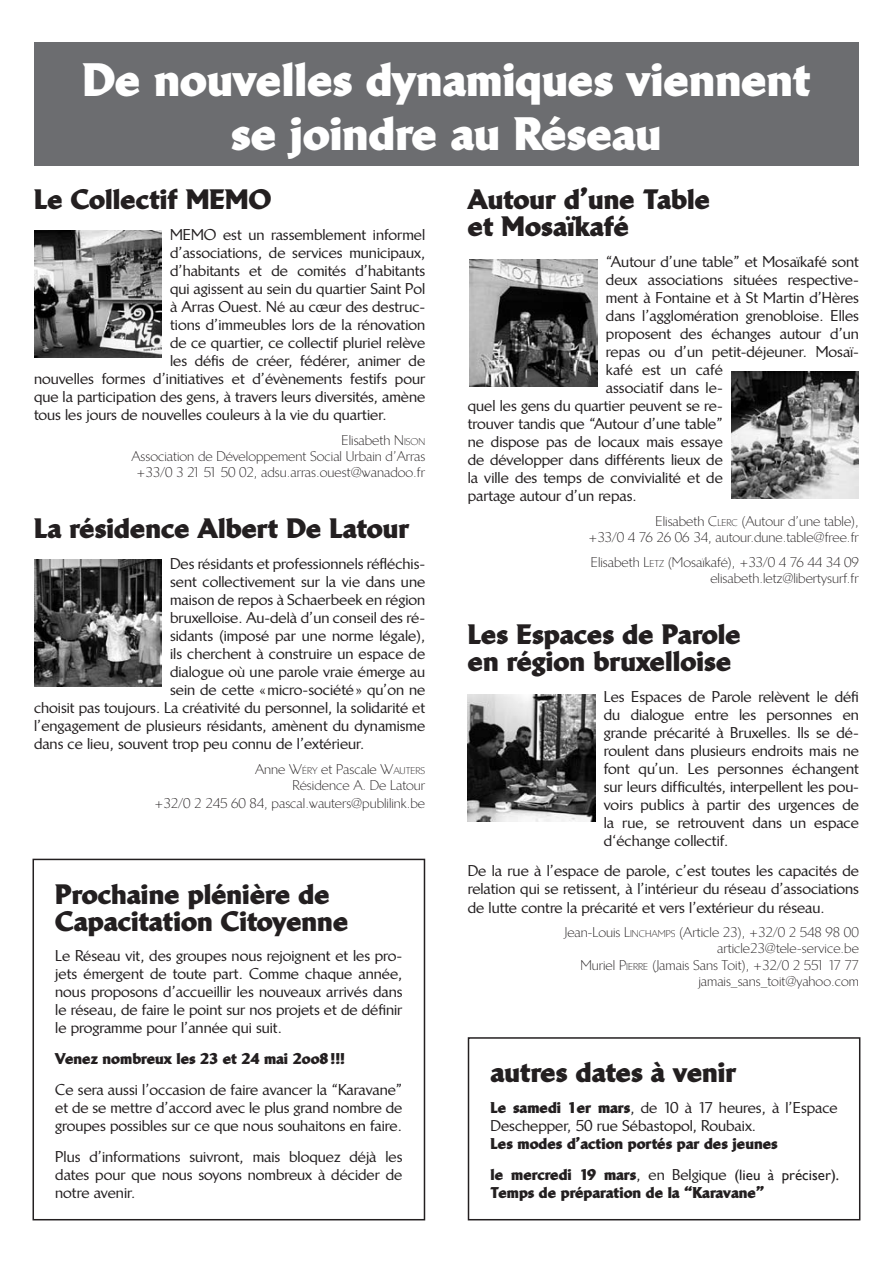
<style>
.page{position:relative;width:893px;height:1263px;background:#fff}
.page>*{position:absolute;margin:0;border:0;box-sizing:border-box;transform-origin:0 0}
.t1{font:900 45px/54px "Linotype Brewery";color:#fff;text-align:center}
.t2{font:900 27px/27px "Linotype Brewery";color:#231f20}
.t3{font:500 15px/18px "Linotype Brewery";color:#231f20;text-align:justify}
.t4{font:900 15px/30.8px "Linotype Brewery";color:#231f20}
.t5{font:300 13.5px/16.2px "Linotype Brewery";color:#231f20;text-align:right}
.s1{font-size:9.45px}
.s2{font-weight:900}
.s3{font-weight:500}
.s4{font-family:"Gill Sans";font-weight:400}
</style>
<div class="page">
<div style="left:34px;top:43px;width:825px;height:123px;background:#6c6d70"></div>
<div style="left:33px;top:859px;width:392px;height:361px;border:2px solid #231f20"></div>
<div style="left:468px;top:1037px;width:392px;height:183px;border:2px solid #231f20"></div>
<img style="left:34px;top:230px;width:127px;height:128px">
<img style="left:34px;top:559px;width:127px;height:128px">
<img style="left:470px;top:259px;width:127px;height:128px">
<img style="left:468px;top:694px;width:127px;height:127px">
<img style="left:731px;top:371px;width:128px;height:127px">
<h1 class="t1" style="left:82px;top:51px;width:729px">De nouvelles dynamiques viennent se joindre au Réseau</h1>
<h2 class="t2" style="left:34px;top:185px;width:239px">Le Collectif MEMO</h2>
<p class="t3" style="left:170px;top:226px;width:257px">MEMO est un rassemblement informel</p>
<p class="t3" style="left:170px;top:244px;width:257px">d’associations, de services municipaux,</p>
<p class="t3" style="left:170px;top:262px;width:257px">d’habitants et de comités d’habitants</p>
<p class="t3" style="left:170px;top:280px;width:257px">qui agissent au sein du quartier Saint Pol</p>
<p class="t3" style="left:170px;top:298px;width:256px">à Arras Ouest. Né au cœur des destruc-</p>
<p class="t3" style="left:170px;top:316px;width:257px">tions d’immeubles lors de la rénovation</p>
<p class="t3" style="left:170px;top:334px;width:257px">de ce quartier, ce collectif pluriel relève</p>
<p class="t3" style="left:170px;top:352px;width:257px">les défis de créer, fédérer, animer de</p>
<p class="t3" style="left:34px;top:370px;width:393px">nouvelles formes d’initiatives et d’évènements festifs pour</p>
<p class="t3" style="left:34px;top:388px;width:393px">que la participation des gens, à travers leurs diversités, amène</p>
<p class="t3" style="left:34px;top:406px;width:354px">tous les jours de nouvelles couleurs à la vie du quartier.</p>
<p class="t5" style="left:131px;top:432px;width:295px">Elisabeth N<span class="s1">ison<br></span>Association de Développement Social Urbain d’Arras +33/0 3 21 51 50 02, adsu.arras.ouest@wanadoo.fr</p>
<h2 class="t2" style="left:34px;top:514px;width:377px">La résidence Albert De Latour</h2>
<p class="t3" style="left:170px;top:555px;width:256px">Des résidants et professionnels réfléchis-</p>
<p class="t3" style="left:170px;top:573px;width:257px">sent collectivement sur la vie dans une</p>
<p class="t3" style="left:170px;top:591px;width:257px">maison de repos à Schaerbeek en région</p>
<p class="t3" style="left:170px;top:609px;width:256px">bruxelloise. Au-delà d’un conseil des ré-</p>
<p class="t3" style="left:170px;top:627px;width:257px">sidants (imposé par une norme légale),</p>
<p class="t3" style="left:170px;top:645px;width:257px">ils cherchent à construire un espace de</p>
<p class="t3" style="left:170px;top:663px;width:257px">dialogue où une parole vraie émerge au</p>
<p class="t3" style="left:170px;top:681px;width:257px">sein de cette «micro-société» qu’on ne</p>
<p class="t3" style="left:34px;top:699px;width:393px">choisit pas toujours. La créativité du personnel, la solidarité et</p>
<p class="t3" style="left:34px;top:717px;width:393px">l’engagement de plusieurs résidants, amènent du dynamisme</p>
<p class="t3" style="left:34px;top:735px;width:332px">dans ce lieu, souvent trop peu connu de l’extérieur.</p>
<p class="t5" style="left:255px;top:761px;width:172px">Anne W<span class="s1">éry</span> et Pascale W<span class="s1">auters<br></span>Résidence A. De Latour</p>
<p class="t5" style="left:155px;top:795px;width:272px">+32/0 2 245 60 84, pascal.wauters@publilink.be</p>
<h2 class="t2" style="left:55px;top:879px;width:294px">Prochaine plénière de<br>Capacitation Citoyenne</h2>
<p class="t3" style="left:55px;top:947px;width:349px">Le Réseau vit, des groupes nous rejoignent et les pro&shy;jets émergent de toute part. Comme chaque année, nous proposons d’accueillir les nouveaux arrivés dans le réseau, de faire le point sur nos projets et de définir le programme pour l’année qui suit.</p>
<p class="t4" style="left:55px;top:1043px;width:291px">Venez nombreux les 23 et 24 mai 2oo8!!!</p>
<p class="t3" style="left:55px;top:1081px;width:349px">Ce sera aussi l’occasion de faire avancer la “Karavane” et de se mettre d’accord avec le plus grand nombre de groupes possibles sur ce que nous souhaitons en faire.</p>
<p class="t3" style="left:55px;top:1147px;width:349px">Plus d’informations suivront, mais bloquez déjà les dates pour que nous soyons nombreux à décider de notre avenir.</p>
<h2 class="t2" style="left:468px;top:185px;width:244px">Autour d’une Table et Mosaïkafé</h2>
<p class="t3" style="left:606px;top:253px;width:254px">“Autour d’une table” et Mosaïkafé sont</p>
<p class="t3" style="left:606px;top:271px;width:254px">deux associations situées respective-</p>
<p class="t3" style="left:606px;top:289px;width:254px">ment à Fontaine et à St Martin d’Hères</p>
<p class="t3" style="left:606px;top:307px;width:254px">dans l’agglomération grenobloise. Elles</p>
<p class="t3" style="left:606px;top:325px;width:254px">proposent des échanges autour d’un</p>
<p class="t3" style="left:606px;top:343px;width:254px">repas ou d’un petit-déjeuner. Mosaï-</p>
<p class="t3" style="left:606px;top:361px;width:118px">kafé est un café</p>
<p class="t3" style="left:606px;top:379px;width:118px">associatif dans le-</p>
<p class="t3" style="left:468px;top:397px;width:256px">quel les gens du quartier peuvent se re-</p>
<p class="t3" style="left:468px;top:415px;width:257px">trouver tandis que “Autour d’une table”</p>
<p class="t3" style="left:468px;top:433px;width:257px">ne dispose pas de locaux mais essaye</p>
<p class="t3" style="left:468px;top:451px;width:257px">de développer dans différents lieux de</p>
<p class="t3" style="left:468px;top:469px;width:257px">la ville des temps de convivialité et de</p>
<p class="t3" style="left:468px;top:487px;width:170px">partage autour d’un repas.</p>
<p class="t5" style="left:588px;top:513px;width:272px">Elisabeth C<span class="s1">lerc</span> (Autour d’une table),<br>+33/0 4 76 26 06 34, autour.dune.table@free.fr</p>
<p class="t5" style="left:591px;top:554px;width:270px">Elisabeth L<span class="s1">etz</span> (Mosaïkafé), +33/0 4 76 44 34 09 elisabeth.letz@libertysurf.fr</p>
<h2 class="t2" style="left:468px;top:620px;width:275px">Les Espaces de Parole en région bruxelloise</h2>
<p class="t3" style="left:604px;top:687px;width:257px">Les Espaces de Parole relèvent le défi du dialogue entre les personnes en grande précarité à Bruxelles. Ils se dé&shy;roulent dans plusieurs endroits mais ne font qu’un. Les personnes échangent sur leurs difficultés, interpellent les pou&shy;voirs publics à partir des urgences de la rue, se retrouvent dans un espace d‘échange collectif.</p>
<p class="t3" style="left:468px;top:862px;width:393px">De la rue à l’espace de parole, c’est toutes les capacités de relation qui se retissent, à l’intérieur du réseau d’associations de lutte contre la précarité et vers l’extérieur du réseau.</p>
<p class="t5" style="left:564px;top:924px;width:296px">Jean-Louis L<span class="s1">inchamps</span> (Article 23), +32/0 2 548 98 00 article23@tele-service.be<br>Muriel P<span class="s1">ierre</span> (Jamais Sans Toit), +32/0 2 551 17 77 jamais_sans_toit@yahoo.com</p>
<h2 class="t2" style="left:490px;top:1058px;width:248px">autres dates à venir</h2>
<p class="t3" style="left:490px;top:1099px;width:349px"><span class="s2">Le samedi 1er mars</span>, de 10 à 17 heures, à l’Espace<br>Deschepper, 50 rue Sébastopol, Roubaix.</p>
<p class="t4" style="left:490px;top:1128px;width:350px">Les modes d’action portés par des jeunes<br>le mercredi 19 mars<span class="s3">, en Belgique</span> <span class="s4">(lieu à préciser).</span></p>
<p class="t4" style="left:490px;top:1176px;width:275px">Temps de préparation de la “Karavane”</p>
</div>
